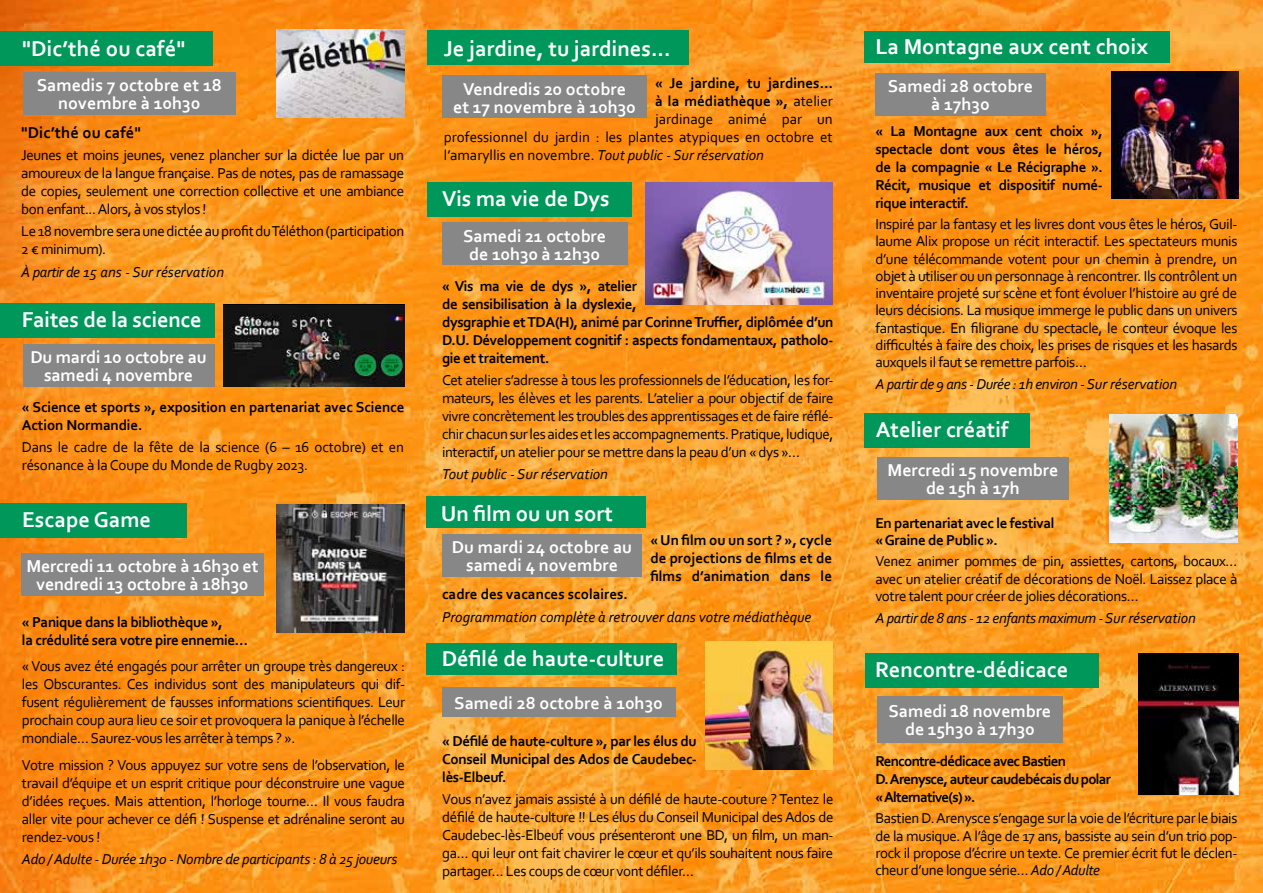
<style>
.page{position:relative;width:1263px;height:893px;background:#fff}
.page>*{position:absolute;margin:0;border:0;box-sizing:border-box;transform-origin:0 0}
.t1{font:700 22.5px "Corbel";color:#fff}
.t2{font:700 22.5px "Corbel";letter-spacing:-.01em;color:#fbfdff}
.t3{font:700 18px/18px "Corbel";letter-spacing:-.005em;color:#fff;text-align:center}
.t4{font:700 16.5px "Corbel";letter-spacing:.005em;color:#000}
.t5{font:15px/18px "Corbel";letter-spacing:-.025em;color:#000;text-align:justify}
.t6{font:700 15px/18px "Corbel";letter-spacing:-.025em;color:#000}
.t7{font:italic 15px "Corbel";color:#000}
.t8{font:italic 15px "Corbel";letter-spacing:-.025em;color:#000}
.t9{font:700 15px/18px "Corbel";letter-spacing:-.05em;color:#000}
.t10{font:700 15px "Corbel";color:#000}
.t11{font:15px "Corbel";color:#000}
.t12{font:italic 15px "Corbel";letter-spacing:-.02em;color:#000}
.s1{font-weight:400}
.s2{font-style:normal}
.s3{font-style:italic}
</style>
<div class="page">
<img style="left:0;top:0;width:1263px;height:893px">
<div style="left:0;top:304px;width:214px;height:34px;background:#00975a"></div>
<div style="left:0;top:504px;width:187px;height:34px;background:#00975a"></div>
<img style="left:277px;top:505px;width:127px;height:127px">
<div style="left:223px;top:304px;width:181px;height:83px;background:#121212"></div>
<img style="left:230px;top:306px;width:174px;height:81px">
<img style="left:705px;top:642px;width:128px;height:127px">
<img style="left:645px;top:183px;width:187px;height:122px">
<img style="left:1110px;top:415px;width:127px;height:127px">
<img style="left:1139px;top:653px;width:99px;height:141px">
<div style="left:21px;top:553px;width:243px;height:42px;background:#878787"></div>
<div style="left:23px;top:344px;width:191px;height:43px;background:#878787"></div>
<div style="left:427px;top:183px;width:204px;height:34px;background:#00975a"></div>
<div style="left:865px;top:653px;width:233px;height:34px;background:#00975a"></div>
<div style="left:864px;top:414px;width:166px;height:34px;background:#00975a"></div>
<div style="left:442px;top:223px;width:185px;height:42px;background:#878787"></div>
<div style="left:877px;top:697px;width:185px;height:46px;background:#878787"></div>
<div style="left:427px;top:31px;width:262px;height:34px;background:#00975a"></div>
<div style="left:442px;top:76px;width:204px;height:42px;background:#878787"></div>
<div style="left:864px;top:31px;width:305px;height:32px;background:#00975a"></div>
<img style="left:1111px;top:71px;width:128px;height:128px">
<div style="left:875px;top:73px;width:170px;height:43px;background:#878787"></div>
<div style="left:426px;top:643px;width:250px;height:31px;background:#00975a"></div>
<div style="left:426px;top:496px;width:219px;height:32px;background:#00975a"></div>
<div style="left:442px;top:687px;width:233px;height:30px;background:#878787"></div>
<div style="left:442px;top:534px;width:200px;height:43px;background:#878787"></div>
<img style="left:277px;top:29px;width:127px;height:88px">
<div style="left:0;top:31px;width:213px;height:34px;background:#00975a"></div>
<div style="left:23px;top:72px;width:213px;height:42px;background:#878787"></div>
<div style="left:877px;top:457px;width:191px;height:43px;background:#878787"></div>
<h1 class="t1" style="left:22px;top:34px;width:165px">"Dic’thé ou café"</h1>
<p class="t3" style="left:37px;top:75px;width:187px">Samedis 7 octobre et 18 novembre à 10h30</p>
<p class="t4" style="left:21px;top:122px;width:121px">"Dic’thé ou café"</p>
<p class="t5" style="left:21px;top:146px;width:385px">Jeunes et moins jeunes, venez plancher sur la dictée lue par un amoureux de la langue française. Pas de notes, pas de ramassage de copies, seulement une correction collective et une ambiance bon enfant... Alors, à vos stylos !</p>
<p class="t5" style="left:21px;top:222px;width:385px">Le 18 novembre sera une dictée au profit du Téléthon (participation<br>2 € minimum).</p>
<p class="t7" style="left:21px;top:262px;width:204px">À partir de 15 ans - Sur réservation</p>
<h1 class="t2" style="left:22px;top:306px;width:182px">Faites de la science</h1>
<p class="t3" style="left:30px;top:348px;width:178px">Du mardi 10 octobre au samedi 4 novembre</p>
<p class="t6" style="left:22px;top:397px;width:384px">« Science et sports », exposition en partenariat avec Science<br>Action Normandie.</p>
<p class="t5" style="left:22px;top:438px;width:384px">Dans le cadre de la fête de la science (6 – 16 octobre) et en résonance à la Coupe du Monde de Rugby 2023.</p>
<h1 class="t2" style="left:22px;top:505px;width:130px">Escape Game</h1>
<p class="t3" style="left:26px;top:556px;width:234px">Mercredi 11 octobre à 16h30 et vendredi 13 octobre à 18h30</p>
<p class="t6" style="left:22px;top:612px;width:228px">« Panique dans la bibliothèque »,<br>la crédulité sera votre pire ennemie…</p>
<p class="t5" style="left:22px;top:657px;width:385px">« Vous avez été engagés pour arrêter un groupe très dangereux : les Obscurantes. Ces individus sont des manipulateurs qui dif&shy;fusent régulièrement de fausses informations scientifiques. Leur prochain coup aura lieu ce soir et provoquera la panique à l’échelle mondiale… Saurez-vous les arrêter à temps ? ».</p>
<p class="t5" style="left:22px;top:755px;width:385px">Votre mission ? Vous appuyez sur votre sens de l’observation, le travail d’équipe et un esprit critique pour déconstruire une vague d’idées reçues. Mais attention, l’horloge tourne… Il vous faudra aller vite pour achever ce défi ! Suspense et adrénaline seront au rendez-vous !</p>
<p class="t12" style="left:22px;top:850px;width:377px">Ado / Adulte - Durée 1h30 - Nombre de participants : 8 à 25 joueurs</p>
<h1 class="t1" style="left:444px;top:34px;width:228px">Je jardine, tu jardines...</h1>
<p class="t10" style="left:655px;top:74px;width:179px">« Je jardine, tu jardines…</p>
<p class="t10" style="left:655px;top:92px;width:179px">à la médiathèque », <span class="s1">atelier</span></p>
<p class="t11" style="left:655px;top:110px;width:179px">jardinage animé par un</p>
<p class="t11" style="left:444px;top:128px;width:390px">professionnel du jardin : les plantes atypiques en octobre et</p>
<p class="t7" style="left:444px;top:146px;width:322px"><span class="s2">l’amaryllis en novembre.</span> Tout public - Sur réservation</p>
<p class="t3" style="left:453px;top:79px;width:184px">Vendredis 20 octobre et 17 novembre à 10h30</p>
<h1 class="t1" style="left:442px;top:184px;width:169px">Vis ma vie de Dys</h1>
<p class="t3" style="left:463px;top:226px;width:144px">Samedi 21 octobre de 10h30 à 12h30</p>
<p class="t6" style="left:442px;top:276px;width:393px">« Vis ma vie de dys », atelier<br>de sensibilisation à la dyslexie,<br>dysgraphie et TDA(H), animé par Corinne Truffier, diplômée d’un D.U. Développement cognitif : aspects fondamentaux, patholo&shy;gie et traitement.</p>
<p class="t5" style="left:442px;top:370px;width:393px">Cet atelier s’adresse à tous les professionnels de l’éducation, les for&shy;mateurs, les élèves et les parents. L’atelier a pour objectif de faire vivre concrètement les troubles des apprentissages et de faire réflé&shy;chir chacun sur les aides et les accompagnements. Pratique, ludique, interactif, un atelier pour se mettre dans la peau d’un « dys »…</p>
<p class="t7" style="left:442px;top:465px;width:167px">Tout public - Sur réservation</p>
<h1 class="t1" style="left:441px;top:500px;width:174px">Un film ou un sort</h1>
<p class="t3" style="left:452px;top:538px;width:182px">Du mardi 24 octobre au samedi 4 novembre</p>
<p class="t6" style="left:650px;top:531px;width:183px;text-align:justify">« Un film ou un sort ? », cycle de projections de films et de films d’animation dans le</p>
<p class="t10" style="left:442px;top:585px;width:187px">cadre des vacances scolaires.</p>
<p class="t7" style="left:442px;top:607px;width:371px">Programmation complète à retrouver dans votre médiathèque</p>
<h1 class="t1" style="left:442px;top:645px;width:224px">Défilé de haute-culture</h1>
<p class="t3" style="left:454px;top:693px;width:210px">Samedi 28 octobre à 10h30</p>
<p class="t6" style="left:442px;top:731px;width:256px;text-align:justify">« Défilé de haute-culture », par les élus du Conseil Municipal des Ados de Caudebec&shy;lès-Elbeuf.</p>
<p class="t5" style="left:442px;top:790px;width:393px">Vous n’avez jamais assisté à un défilé de haute-couture ? Tentez le défilé de haute-culture !! Les élus du Conseil Municipal des Ados de Caudebec-lès-Elbeuf vous présenteront une BD, un film, un man&shy;ga… qui leur ont fait chavirer le cœur et qu’ils souhaitent nous faire partager… Les coups de cœur vont défiler…</p>
<h1 class="t1" style="left:875px;top:33px;width:274px">La Montagne aux cent choix</h1>
<p class="t3" style="left:888px;top:77px;width:147px">Samedi 28 octobre à 17h30</p>
<p class="t6" style="left:875px;top:121px;width:229px;text-align:justify">« La Montagne aux cent choix », spectacle dont vous êtes le héros, de la compagnie « Le Récigraphe ».<br>Récit, musique et dispositif numé&shy;rique interactif.</p>
<p class="t5" style="left:875px;top:215px;width:364px;line-height:17.2px">Inspiré par la fantasy et les livres dont vous êtes le héros, Guil&shy;laume Alix propose un récit interactif. Les spectateurs munis d’une télécommande votent pour un chemin à prendre, un objet à utiliser ou un personnage à rencontrer. Ils contrôlent un inventaire projeté sur scène et font évoluer l’histoire au gré de leurs décisions. La musique immerge le public dans un univers fantastique. En filigrane du spectacle, le conteur évoque les difficultés à faire des choix, les prises de risques et les hasards auxquels il faut se remettre parfois…</p>
<p class="t8" style="left:875px;top:375px;width:303px">A partir de 9 ans - Durée : 1h environ - Sur réservation</p>
<h1 class="t1" style="left:876px;top:416px;width:134px">Atelier créatif</h1>
<p class="t3" style="left:887px;top:461px;width:172px">Mercredi 15 novembre de 15h à 17h</p>
<p class="t6" style="left:875px;top:514px;width:181px;line-height:17.2px">En partenariat avec le festival « Graine de Public ».</p>
<p class="t5" style="left:875px;top:552px;width:364px;line-height:17.2px">Venez animer pommes de pin, assiettes, cartons, bocaux… avec un atelier créatif de décorations de Noël. Laissez place à votre talent pour créer de jolies décorations…</p>
<p class="t8" style="left:875px;top:609px;width:322px">A partir de 8 ans - 12 enfants maximum - Sur réservation</p>
<h1 class="t1" style="left:875px;top:655px;width:195px">Rencontre-dédicace</h1>
<p class="t3" style="left:889px;top:702px;width:164px">Samedi 18 novembre de 15h30 à 17h30</p>
<p class="t9" style="left:875px;top:751px;width:237px">Rencontre-dédicace avec Bastien<br>D. Arenysce, auteur caudebécais du polar « Alternative(s) ».</p>
<p class="t5" style="left:875px;top:809px;width:364px;line-height:17.2px">Bastien D. Arenysce s’engage sur la voie de l’écriture par le biais de la musique. A l’âge de 17 ans, bassiste au sein d’un trio pop&shy;rock il propose d’écrire un texte. Ce premier écrit fut le déclen&shy;cheur d’une longue série… <span class="s3">Ado / Adulte</span></p>
</div>
